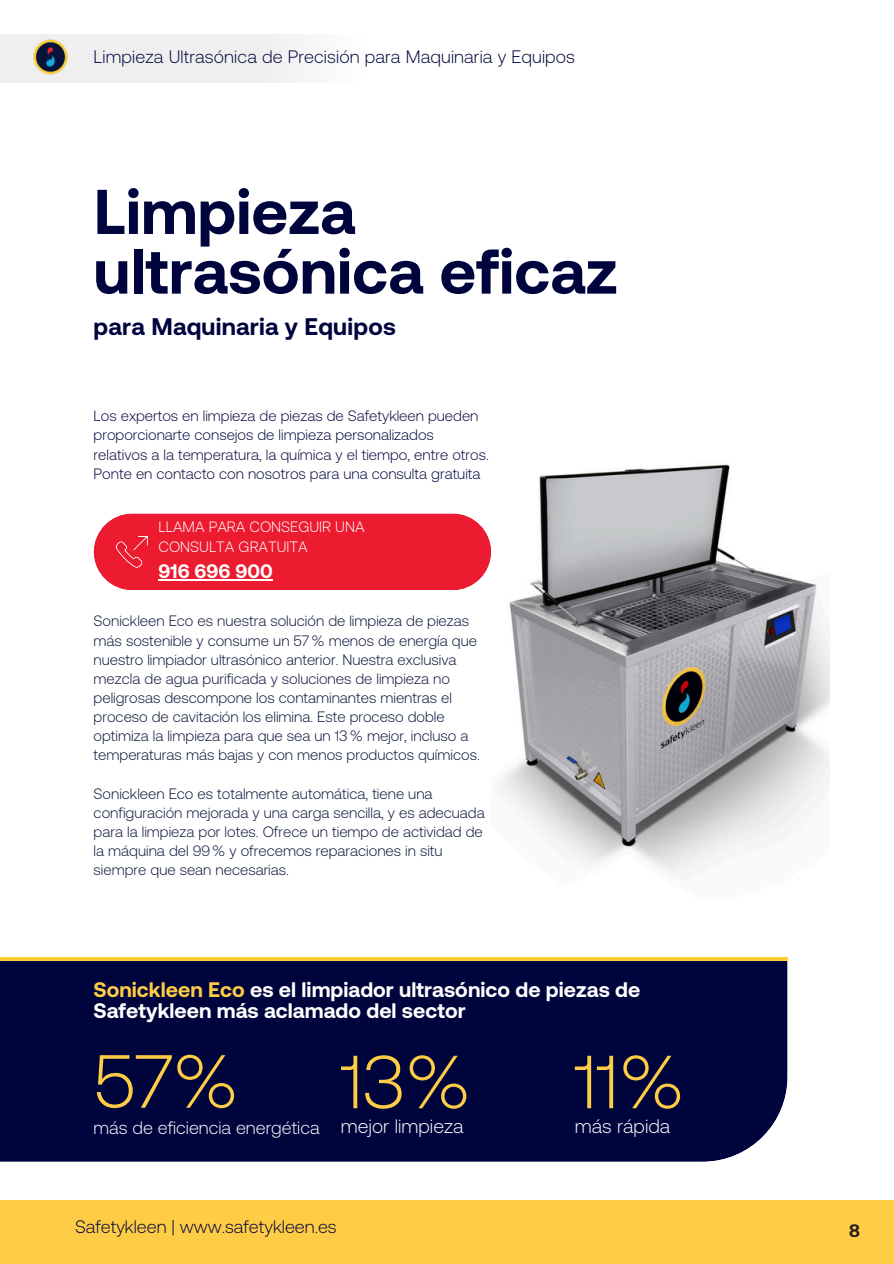
<style>
.page{position:relative;width:894px;height:1264px;background:#fff}
.page>*{position:absolute;margin:0;border:0;box-sizing:border-box;transform-origin:0 0}
.t1{font:300 75px "Aeonik";color:#ffcc45}
.t2{font:700 63px/59.7px "Aeonik";color:#00043d}
.t3{font:700 24px "Aeonik";letter-spacing:.01em;color:#00043d}
.t4{font:700 21px/21.5px "Aeonik";letter-spacing:.005em;color:#fff}
.t5{font:300 19.5px "Aeonik";letter-spacing:.005em;color:#fff}
.t6{font:700 19.5px "Aeonik";color:#fff}
.t7{font:300 18px "Aeonik";letter-spacing:.01em;color:#00043d}
.t8{font:300 18px "Aeonik";color:#fff}
.t9{font:700 18px "Aeonik";color:#231f20}
.t10{font:300 15px/19.2px "Aeonik";color:#071237}
.t11{font:300 15px/19.2px "Aeonik";color:#00043d}
.t12{font:300 15px/20.2px "Aeonik";color:#fff}
.s1{color:#ffcc45}
</style>
<div class="page">
<img style="left:27px;top:34px;width:48px;height:47px">
<div style="left:0;top:1200px;width:893px;height:63px;background:#ffcc46"></div>
<div style="left:0;top:960px;width:787px;height:201px;background:#00043d"></div>
<hr style="left:0;top:957px;width:787px;height:3px;background:#ffce34">
<div style="left:94px;top:513px;width:397px;height:77px;background:#ed1b2f;border-radius:38px"></div>
<img style="left:500px;top:464px;width:328px;height:410px">
<svg style="left:116px;top:536px;width:32px;height:32px"></svg>
<hr style="left:158px;top:579px;width:115px;height:1px;background:#fff">
<p class="t7" style="left:94px;top:46px;width:483px">Limpieza Ultrasónica de Precisión para Maquinaria y Equipos</p>
<h2 class="t2" style="left:94px;top:182px;width:525px">Limpieza ultrasónica eficaz</h2>
<h3 class="t3" style="left:94px;top:313px;width:303px">para Maquinaria y Equipos</h3>
<p class="t11" style="left:94px;top:406px;width:396px">Los expertos en limpieza de piezas de Safetykleen pueden proporcionarte consejos de limpieza personalizados relativos a la temperatura, la química y el tiempo, entre otros.<br>Ponte en contacto con nosotros para una consulta gratuita</p>
<p class="t12" style="left:158px;top:516px;width:207px">LLAMA PARA CONSEGUIR UNA<br>CONSULTA GRATUITA</p>
<h3 class="t6" style="left:158px;top:560px;width:116px">916 696 900</h3>
<p class="t10" style="left:94px;top:611px;width:387px">Sonickleen Eco es nuestra solución de limpieza de piezas más sostenible y consume un 57 % menos de energía que nuestro limpiador ultrasónico anterior. Nuestra exclusiva mezcla de agua purificada y soluciones de limpieza no peligrosas descompone los contaminantes mientras el proceso de cavitación los elimina. Este proceso doble optimiza la limpieza para que sea un 13 % mejor, incluso a temperaturas más bajas y con menos productos químicos.</p>
<p class="t10" style="left:94px;top:784px;width:392px">Sonickleen Eco es totalmente automática, tiene una configuración mejorada y una carga sencilla, y es adecuada para la limpieza por lotes. Ofrece un tiempo de actividad de la máquina del 99 % y ofrecemos reparaciones in situ siempre que sean necesarias.</p>
<h3 class="t4" style="left:93px;top:978px;width:548px"><span class="s1">Sonickleen Eco</span> es el limpiador ultrasónico de piezas de<br>Safetykleen más aclamado del sector</h3>
<h1 class="t1" style="left:94px;top:1040px;width:146px">57%</h1>
<p class="t8" style="left:94px;top:1117px;width:227px">más de eficiencia energética</p>
<h1 class="t1" style="left:341px;top:1041px;width:132px">13%</h1>
<h3 class="t5" style="left:341px;top:1115px;width:124px">mejor limpieza</h3>
<h1 class="t1" style="left:574px;top:1041px;width:111px">11%</h1>
<h3 class="t5" style="left:574px;top:1115px;width:97px">más rápida</h3>
<p class="t7" style="left:75px;top:1216px;width:263px">Safetykleen | www.safetykleen.es</p>
<p class="t9" style="left:848px;top:1220px;width:12px">8</p>
</div>
